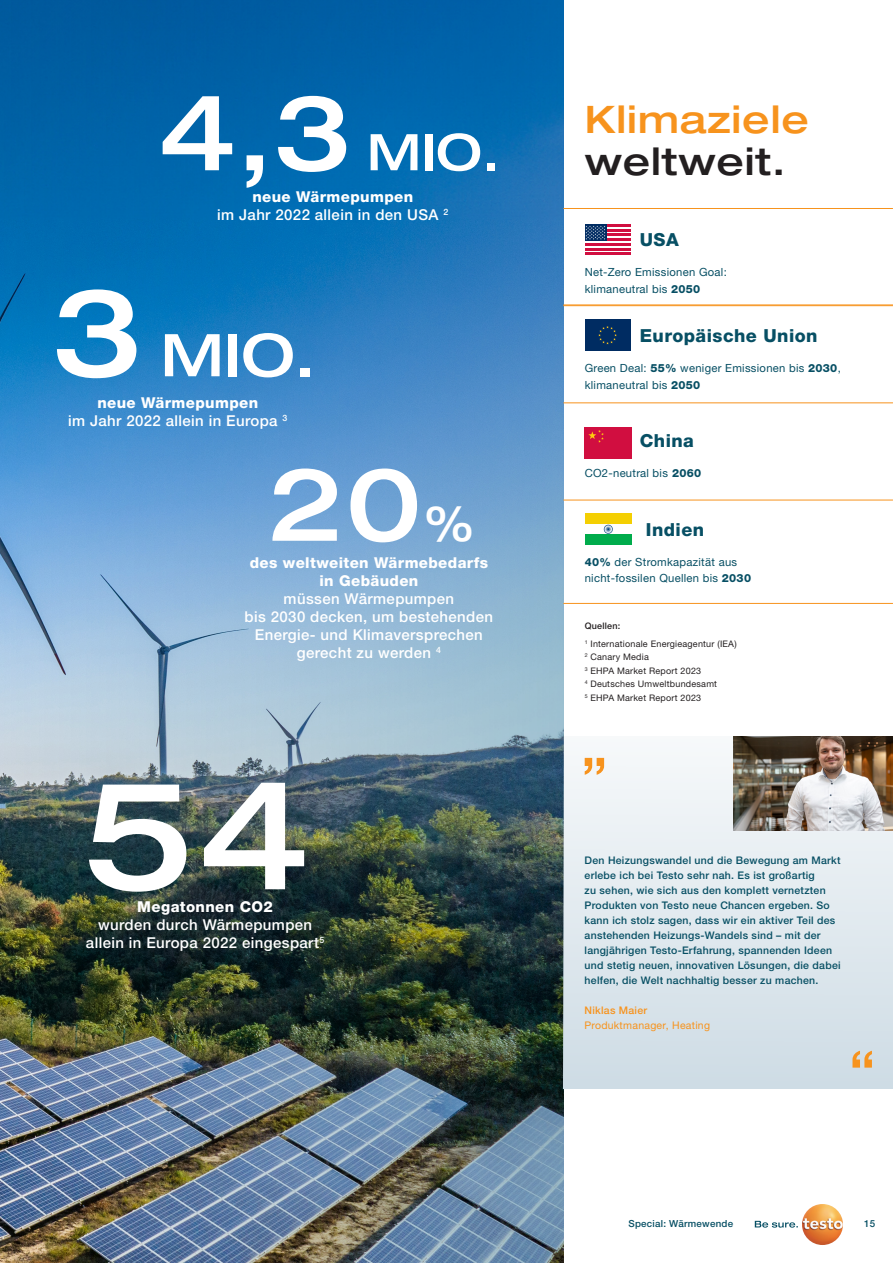
<style>
.page{position:relative;width:893px;height:1263px;background:#fff}
.page>*{position:absolute;margin:0;border:0;box-sizing:border-box;transform-origin:0 0}
.Headline_16pt{font:500 expanded 151.35px "Helvetica Neue LTW1 G";color:#fff}
.Headline_16pt-2{font:500 expanded 102px "Helvetica Neue LTW1 G";color:#fff}
.Headline_16pt-3{font:500 expanded 58.95px "Helvetica Neue LTW1 G";color:#fff}
.Headline_16pt-4{font:500 expanded 50.55px "Helvetica Neue LTW1 G";color:#fff}
.Headline_16pt-5{font:500 expanded 37.95px/41.7px "Helvetica Neue LTW1 G";letter-spacing:.025em;color:#f7931d}
.t1{font:800 18px "Helvetica Neue LTW1 G";letter-spacing:.025em;color:#074f64}
.t2{font:500 15px/18px "Helvetica Neue LTW1 G";letter-spacing:.025em;color:#fff;text-align:center}
.t3{font:11.25px/16.5px "Helvetica Neue LTW1 G";letter-spacing:.025em;color:#074f64}
.t4{font:500 10.5px/15px "Helvetica Neue LTW1 G";letter-spacing:.025em;color:#074f64}
.t5{font:10.5px "Helvetica Neue LTW1 G";letter-spacing:.025em;color:#f7931d}
.t6{font:500 10.5px "Helvetica Neue LTW1 G";letter-spacing:.025em;color:#f7931d}
.Copy_7_pt{font:500 9.75px "Helvetica Neue LTW1 G";letter-spacing:.025em;color:#074f64}
.t7{font:9px "Helvetica Neue LTW1 G";letter-spacing:.025em;color:#231f20}
.t8{font:500 9px "Helvetica Neue LTW1 G";letter-spacing:.025em;color:#231f20}
.s1{font-size:105px}
.s2{font-weight:800}
.s3{font-size:122.55px}
.s4{font-size:49.05px}
.s5{color:#231f20}
</style>
<div class="page">
<img style="left:0;top:0;width:563px;height:1263px">
<svg style="left:755px;top:1221px;width:43px;height:6px"></svg>
<img style="left:802px;top:1204px;width:41px;height:41px;border-radius:21px">
<div style="left:563px;top:736px;width:330px;height:353px;background:linear-gradient(to bottom,#f6f8fa,#cedce5)"></div>
<img style="left:733px;top:736px;width:160px;height:94px">
<hr style="left:585px;top:248px;width:45px;height:2px;background:#d10e40">
<hr style="left:606px;top:229px;width:24px;height:2px;background:#d10e40">
<hr style="left:606px;top:224px;width:24px;height:3px;background:#d10e40">
<hr style="left:606px;top:234px;width:24px;height:2px;background:#d10e40">
<hr style="left:606px;top:238px;width:24px;height:3px;background:#d10e40">
<hr style="left:585px;top:243px;width:45px;height:3px;background:#d10e40">
<hr style="left:585px;top:253px;width:45px;height:2px;background:#d10e40">
<div style="left:585px;top:224px;width:21px;height:17px;background:#002c62"></div>
<svg style="left:585px;top:226px;width:20px;height:14px"></svg>
<hr style="left:563px;top:208px;width:330px;height:1px;background:#f7931d">
<hr style="left:563px;top:305px;width:330px;height:1px;background:#f7931d">
<hr style="left:563px;top:402px;width:330px;height:1px;background:#f7931d">
<hr style="left:563px;top:500px;width:330px;height:1px;background:#f7931d">
<hr style="left:563px;top:603px;width:330px;height:1px;background:#f7931d">
<svg style="left:852px;top:1051px;width:20px;height:16px"></svg>
<div style="left:585px;top:319px;width:45px;height:32px;background:#002c62"></div>
<svg style="left:598px;top:326px;width:19px;height:18px"></svg>
<div style="left:585px;top:427px;width:47px;height:31px;background:#d10e40"></div>
<svg style="left:588px;top:430px;width:16px;height:13px"></svg>
<div style="left:585px;top:513px;width:47px;height:11px;background:#f4cf02"></div>
<div style="left:585px;top:535px;width:47px;height:10px;background:#00ac4c"></div>
<svg style="left:604px;top:525px;width:9px;height:9px"></svg>
<svg style="left:585px;top:758px;width:19px;height:17px"></svg>
<p class="Headline_16pt-4" style="left:159px;top:120px;width:343px"><span class="s1">4,3</span> MIO.</p>
<p class="t2" style="left:217px;top:188px;width:233px"><span class="s2">neue Wärmepumpen<br></span>im Jahr 2022 allein in den USA <sup>2</sup></p>
<p class="Headline_16pt-3" style="left:51px;top:318px;width:266px"><span class="s3">3</span> MIO.</p>
<p class="t2" style="left:68px;top:394px;width:221px"><span class="s2">neue Wärmepumpen<br></span>im Jahr 2022 allein in Europa <sup>3</sup></p>
<p class="Headline_16pt-2" style="left:268px;top:439px;width:208px">20<span class="s4">%</span></p>
<p class="t2" style="left:245px;top:553px;width:250px"><span class="s2">des weltweiten Wärmebedarfs in Gebäuden<br></span>müssen Wärmepumpen<br>bis 2030 decken, um bestehenden<br>Energie- und Klimaversprechen gerecht zu werden <sup>4</sup></p>
<p class="Headline_16pt" style="left:82px;top:738px;width:229px">54</p>
<p class="t2" style="left:86px;top:898px;width:240px"><span class="s2">Megatonnen CO2<br></span>wurden durch Wärmepumpen allein in Europa 2022 eingespart<sup>5</sup></p>
<p class="Headline_16pt-5" style="left:585px;top:98px;width:226px">Klimaziele <span class="s5">weltweit.</span></p>
<p class="t1" style="left:640px;top:229px;width:40px">USA</p>
<p class="t3" style="left:585px;top:264px;width:144px">Net-Zero Emissionen Goal: klimaneutral bis <span class="s2">2050</span></p>
<p class="t1" style="left:640px;top:325px;width:179px">Europäische Union</p>
<p class="t3" style="left:585px;top:360px;width:258px">Green Deal: <span class="s2">55%</span> weniger Emissionen bis <span class="s2">2030</span>, klimaneutral bis <span class="s2">2050</span></p>
<p class="t1" style="left:640px;top:430px;width:56px">China</p>
<p class="t3" style="left:585px;top:465px;width:118px">CO2-neutral bis <span class="s2">2060</span></p>
<p class="t1" style="left:646px;top:519px;width:60px">Indien</p>
<p class="t3" style="left:585px;top:553px;width:168px"><span class="s2">40%</span> der Stromkapazität aus nicht-fossilen Quellen bis <span class="s2">2030</span></p>
<p class="t8" style="left:585px;top:620px;width:37px">Quellen:</p>
<p class="t7" style="left:585px;top:638px;width:153px"><sup>1</sup> Internationale Energieagentur (IEA)</p>
<p class="t7" style="left:585px;top:651px;width:66px"><sup>2</sup> Canary Media</p>
<p class="t7" style="left:585px;top:665px;width:118px"><sup>3</sup> EHPA Market Report 2023</p>
<p class="t7" style="left:585px;top:678px;width:134px"><sup>4</sup> Deutsches Umweltbundesamt</p>
<p class="t7" style="left:585px;top:692px;width:118px"><sup>5</sup> EHPA Market Report 2023</p>
<p class="t4" style="left:585px;top:853px;width:258px">Den Heizungswandel und die Bewegung am Markt erlebe ich bei Testo sehr nah. Es ist großartig<br>zu sehen, wie sich aus den komplett vernetzten Produkten von Testo neue Chancen ergeben. So kann ich stolz sagen, dass wir ein aktiver Teil des anstehenden Heizungs-Wandels sind – mit der langjährigen Testo-Erfahrung, spannenden Ideen und stetig neuen, innovativen Lösungen, die dabei helfen, die Welt nachhaltig besser zu machen.</p>
<p class="t6" style="left:585px;top:1004px;width:64px">Niklas Maier</p>
<p class="t5" style="left:585px;top:1019px;width:127px">Produktmanager, Heating</p>
<p class="Copy_7_pt" style="left:628px;top:1218px;width:106px">Special: Wärmewende</p>
<p class="Copy_7_pt" style="left:864px;top:1218px;width:13px">15</p>
</div>
